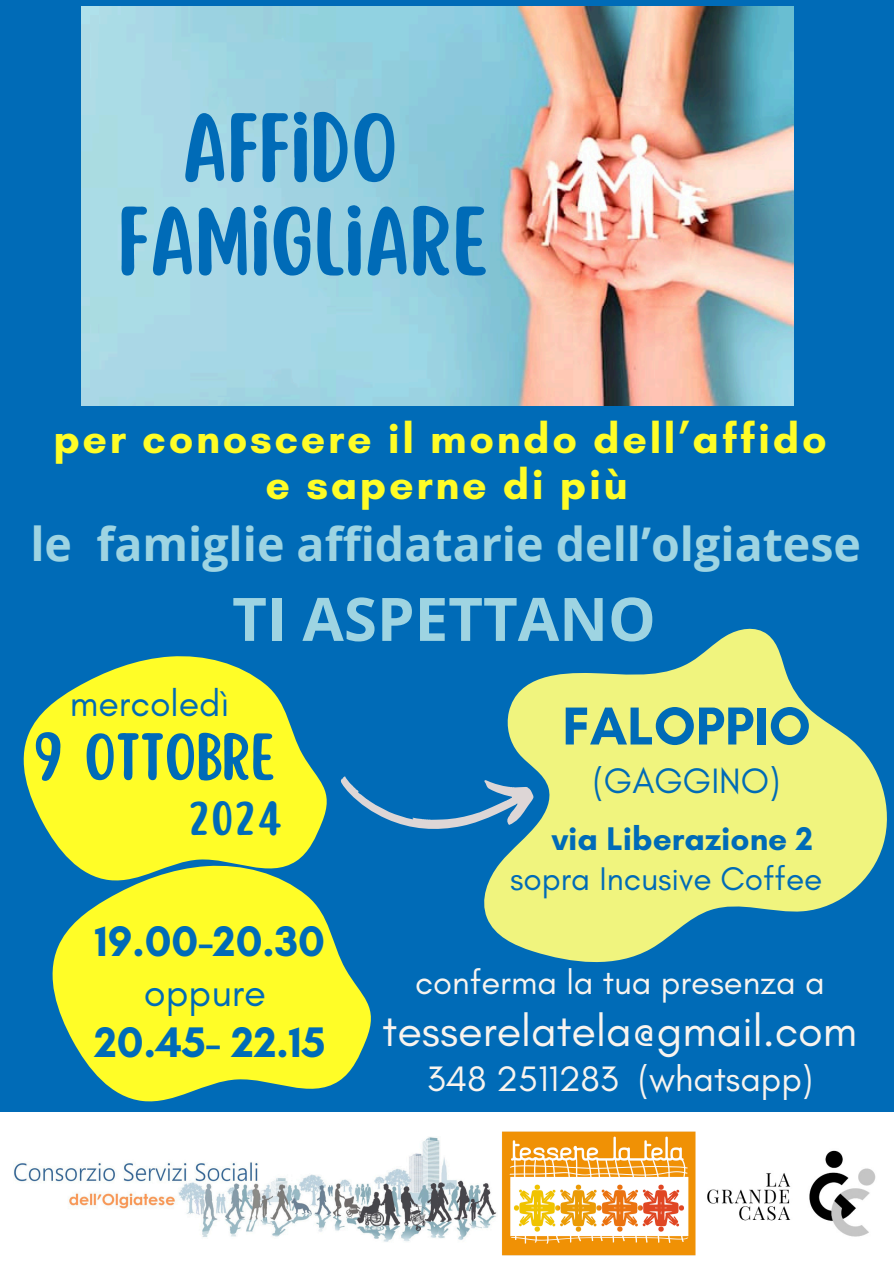
<style>
.page{position:relative;width:894px;height:1264px;background:#fff}
.page>*{position:absolute;margin:0;border:0;box-sizing:border-box;transform-origin:0 0}
.t1{font:86.25px/93.3px "Scripter";color:#006bb7;text-align:center}
.t2{font:700 60px "Open Sans";color:#9ed4e2}
.t3{font:58.5px "Scripter";color:#006bb7}
.t4{font:700 54.3px "Glacial Indifference";color:#006bb7}
.t5{font:700 46.5px "Open Sans";color:#9ed4e2}
.t6{font:45px "Glacial Indifference";color:#f8f4ef}
.t7{font:700 43.5px "Glacial Indifference";color:#006bb7}
.t8{font:700 43.05px/46.2px "Glacial Indifference";letter-spacing:.06em;color:#fffd27;text-align:center}
.t9{font:42px "Scripter";color:#006bb7}
.t10{font:40.05px "Glacial Indifference";color:#006bb7}
.t11{font:37.5px "Glacial Indifference";color:#006bb7}
.t12{font:36px "Glacial Indifference";color:#f8f4ef}
.t13{font:35.85px "Glacial Indifference";color:#006bb7}
.t14{font:34.5px "Glacial Indifference";color:#f8f4ef}
.t15{font:33.45px "Glacial Indifference";color:#006bb7}
.t16{font:700 33.45px "Glacial Indifference";color:#006bb7}
</style>
<div class="page">
<div style="left:0;top:0;width:893px;height:1263px;background:#006bb7"></div>
<img style="left:82px;top:6px;width:711px;height:400px">
<svg style="left:23px;top:656px;width:304px;height:152px;fill:#fffd27"></svg>
<div style="left:0;top:1112px;width:893px;height:151px;background:#fff"></div>
<img style="left:14px;top:1137px;width:483px;height:105px">
<img style="left:707px;top:1150px;width:169px;height:87px">
<img style="left:502px;top:1131px;width:194px;height:125px">
<svg style="left:340px;top:776px;width:139px;height:53px"></svg>
<svg style="left:479px;top:628px;width:408px;height:335px;fill:#f0f47e"></svg>
<svg style="left:14px;top:808px;width:397px;height:366px;fill:#fffd27"></svg>
<p class="t1" style="left:118px;top:105px;width:372px">AFFIDO<br>FAMIGLIARE</p>
<h2 class="t8" style="left:53px;top:415px;width:774px">per conoscere il mondo dell’affido e saperne di più</h2>
<h2 class="t5" style="left:30px;top:511px;width:831px">le famiglie affidatarie dell’olgiatese</h2>
<h2 class="t2" style="left:232px;top:577px;width:425px">TI ASPETTANO</h2>
<p class="t11" style="left:70px;top:680px;width:161px">mercoledì</p>
<p class="t3" style="left:33px;top:727px;width:244px">9 OTTOBRE</p>
<p class="t9" style="left:189px;top:797px;width:94px">2024</p>
<p class="t7" style="left:95px;top:915px;width:231px">19.00-20.30</p>
<p class="t10" style="left:144px;top:967px;width:124px">oppure</p>
<p class="t7" style="left:94px;top:1015px;width:232px">20.45- 22.15</p>
<h4 class="t4" style="left:562px;top:693px;width:250px">FALOPPIO</h4>
<h4 class="t13" style="left:592px;top:759px;width:189px">(GAGGINO)</h4>
<p class="t16" style="left:551px;top:818px;width:262px">via Liberazione 2</p>
<p class="t15" style="left:510px;top:858px;width:314px">sopra Incusive Coffee</p>
<h5 class="t14" style="left:415px;top:961px;width:411px">conferma la tua presenza a</h5>
<h5 class="t6" style="left:382px;top:1003px;width:476px">tesserelatela@gmail.com</h5>
<h5 class="t12" style="left:427px;top:1057px;width:387px">348 2511283 (whatsapp)</h5>
</div>
